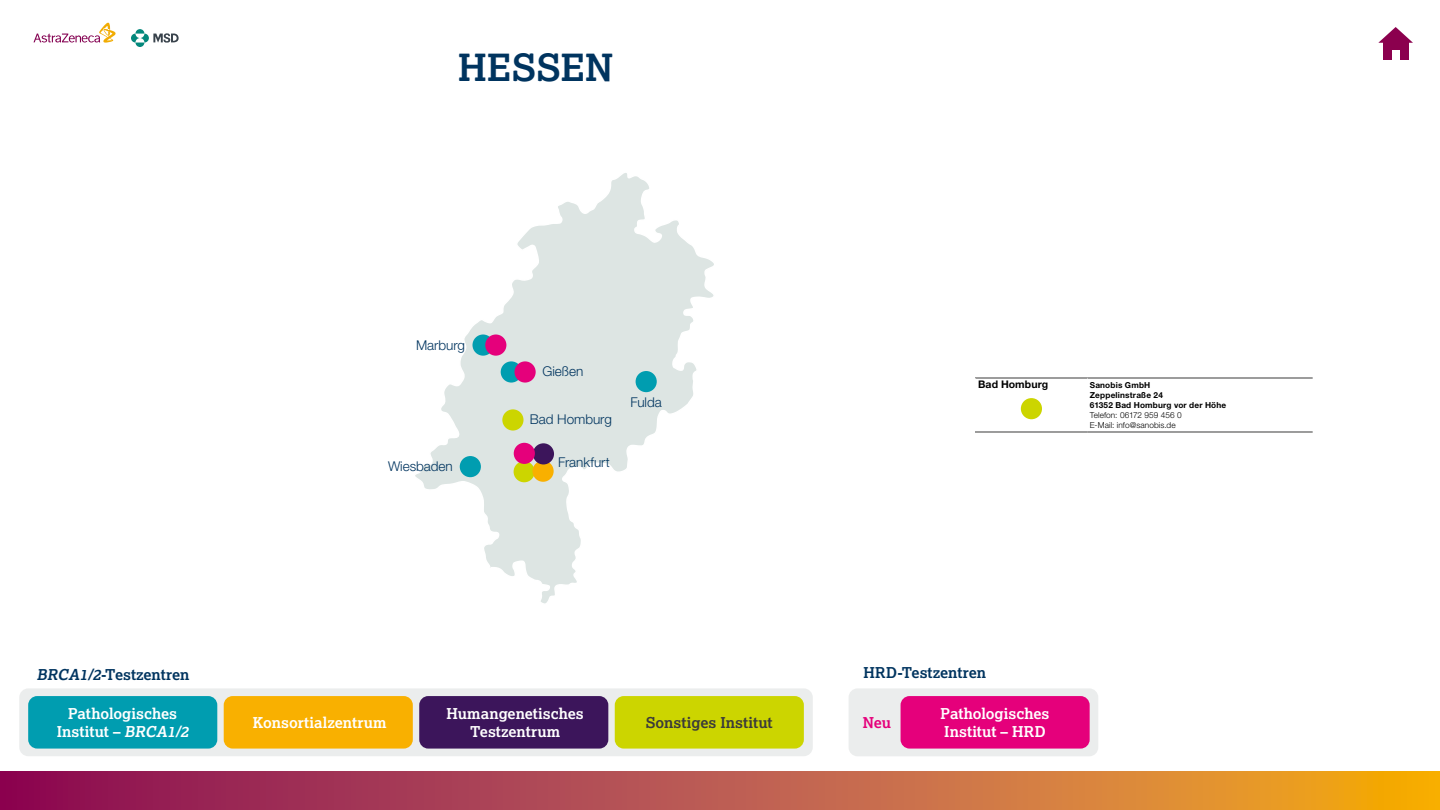
<style>
.page{position:relative;width:1440px;height:810px;background:#fff}
.page>*{position:absolute;margin:0;border:0;box-sizing:border-box;transform-origin:0 0}
.t1{font:700 37.5px "Lexia";letter-spacing:.01em;color:#00345f}
.t2{font:700 15px/18.3px "Lexia";color:#fff;text-align:center}
.t3{font:700 15px "Lexia";color:#00345f}
.t4{font:700 15px "Lexia";letter-spacing:.005em;color:#3b3b3a}
.t5{font:700 15px "Lexia";color:#e5007b}
.t6{font:300 13.5px "Helvetica Neue LT Std";letter-spacing:-.005em;color:#00345f}
.t7{font:700 10.5px "Helvetica Neue LT Std";letter-spacing:.005em;color:#000}
.t8{font:700 8.25px/9.9px "Helvetica Neue LT Std";letter-spacing:.02em;color:#000}
.t9{font:300 8.25px/9.9px "Helvetica Neue LT Std";letter-spacing:.01em;color:#000}
.s1{font-style:italic}
</style>
<div class="page">
<svg style="left:0;top:772px;width:1440px;height:38px;background:#bd5c45"></svg>
<div style="left:1383px;top:40px;width:25px;height:20px;background:#8b004e"></div>
<svg style="left:1378px;top:27px;width:35px;height:16px"></svg>
<div style="left:1392px;top:51px;width:8px;height:11px;background:#fff"></div>
<svg style="left:131px;top:34px;width:9px;height:9px"></svg>
<svg style="left:140px;top:34px;width:9px;height:9px"></svg>
<svg style="left:135px;top:29px;width:9px;height:5px"></svg>
<svg style="left:135px;top:43px;width:9px;height:4px"></svg>
<svg style="left:153px;top:33px;width:26px;height:10px"></svg>
<svg style="left:33px;top:23px;width:83px;height:20px"></svg>
<div style="left:19px;top:688px;width:794px;height:68px;background:#ebeded;border-radius:9px"></div>
<div style="left:849px;top:688px;width:249px;height:68px;background:#ebeded;border-radius:9px"></div>
<div style="left:28px;top:696px;width:189px;height:53px;background:#009db0;border-radius:9px"></div>
<div style="left:224px;top:696px;width:189px;height:53px;background:#f9b000;border-radius:9px"></div>
<div style="left:419px;top:696px;width:189px;height:53px;background:#3c155b;border-radius:9px"></div>
<div style="left:615px;top:696px;width:189px;height:53px;background:#ccd500;border-radius:9px"></div>
<div style="left:901px;top:696px;width:189px;height:53px;background:#e5007b;border-radius:9px"></div>
<svg style="left:415px;top:173px;width:299px;height:431px"></svg>
<div style="left:501px;top:361px;width:21px;height:22px;background:#009db0;border-radius:50%"></div>
<div style="left:514px;top:461px;width:21px;height:21px;background:#ccd500;border-radius:50%"></div>
<div style="left:532px;top:461px;width:22px;height:21px;background:#f9b000;border-radius:50%"></div>
<div style="left:533px;top:443px;width:21px;height:21px;background:#3c155b;border-radius:50%"></div>
<div style="left:515px;top:361px;width:21px;height:22px;background:#e5007b;border-radius:50%"></div>
<div style="left:502px;top:409px;width:22px;height:22px;background:#ccd500;border-radius:50%"></div>
<div style="left:460px;top:456px;width:21px;height:21px;background:#009db0;border-radius:50%"></div>
<div style="left:472px;top:334px;width:22px;height:22px;background:#009db0;border-radius:50%"></div>
<div style="left:636px;top:371px;width:21px;height:21px;background:#009db0;border-radius:50%"></div>
<div style="left:485px;top:334px;width:21px;height:22px;background:#e5007b;border-radius:50%"></div>
<div style="left:514px;top:443px;width:21px;height:21px;background:#e5007b;border-radius:50%"></div>
<hr style="left:975px;top:378px;width:113px;height:1px;background:#3b3b3a">
<hr style="left:975px;top:378px;width:1px;height:54px;background:#fff">
<hr style="left:1088px;top:378px;width:225px;height:1px;background:#3b3b3a">
<hr style="left:975px;top:432px;width:113px;height:1px;background:#3b3b3a">
<hr style="left:1088px;top:432px;width:225px;height:1px;background:#3b3b3a">
<div style="left:1021px;top:398px;width:21px;height:21px;background:#ccd500;border-radius:50%"></div>
<h1 class="t1" style="left:458px;top:44px;width:156px">HESSEN</h1>
<p class="t6" style="left:416px;top:337px;width:50px">Marburg</p>
<p class="t6" style="left:388px;top:458px;width:66px">Wiesbaden</p>
<p class="t6" style="left:542px;top:363px;width:42px">Gießen</p>
<p class="t6" style="left:530px;top:411px;width:83px">Bad Homburg</p>
<p class="t6" style="left:558px;top:454px;width:53px">Frankfurt</p>
<p class="t6" style="left:631px;top:394px;width:33px">Fulda</p>
<p class="t7" style="left:978px;top:378px;width:72px">Bad Homburg</p>
<p class="t8" style="left:1090px;top:380px;width:138px">Sanobis GmbH<br>Zeppelinstraße 24<br>61352 Bad Homburg vor der Höhe</p>
<p class="t9" style="left:1090px;top:410px;width:93px">Telefon: 06172 959 456 0<br>E-Mail: info@sanobis.de</p>
<p class="t3" style="left:37px;top:665px;width:154px"><span class="s1">BRCA1/2</span>-Testzentren</p>
<p class="t3" style="left:864px;top:663px;width:124px">HRD-Testzentren</p>
<p class="t5" style="left:863px;top:713px;width:30px">Neu</p>
<p class="t2" style="left:57px;top:704px;width:136px">Pathologisches<br>Institut – <span class="s1">BRCA1/2</span></p>
<p class="t2" style="left:253px;top:713px;width:136px">Konsortialzentrum</p>
<p class="t2" style="left:447px;top:704px;width:139px">Humangenetisches<br>Testzentrum</p>
<p class="t4" style="left:646px;top:713px;width:128px">Sonstiges Institut</p>
<p class="t2" style="left:941px;top:704px;width:110px;text-align:left">Pathologisches<br>Institut – HRD</p>
</div>
